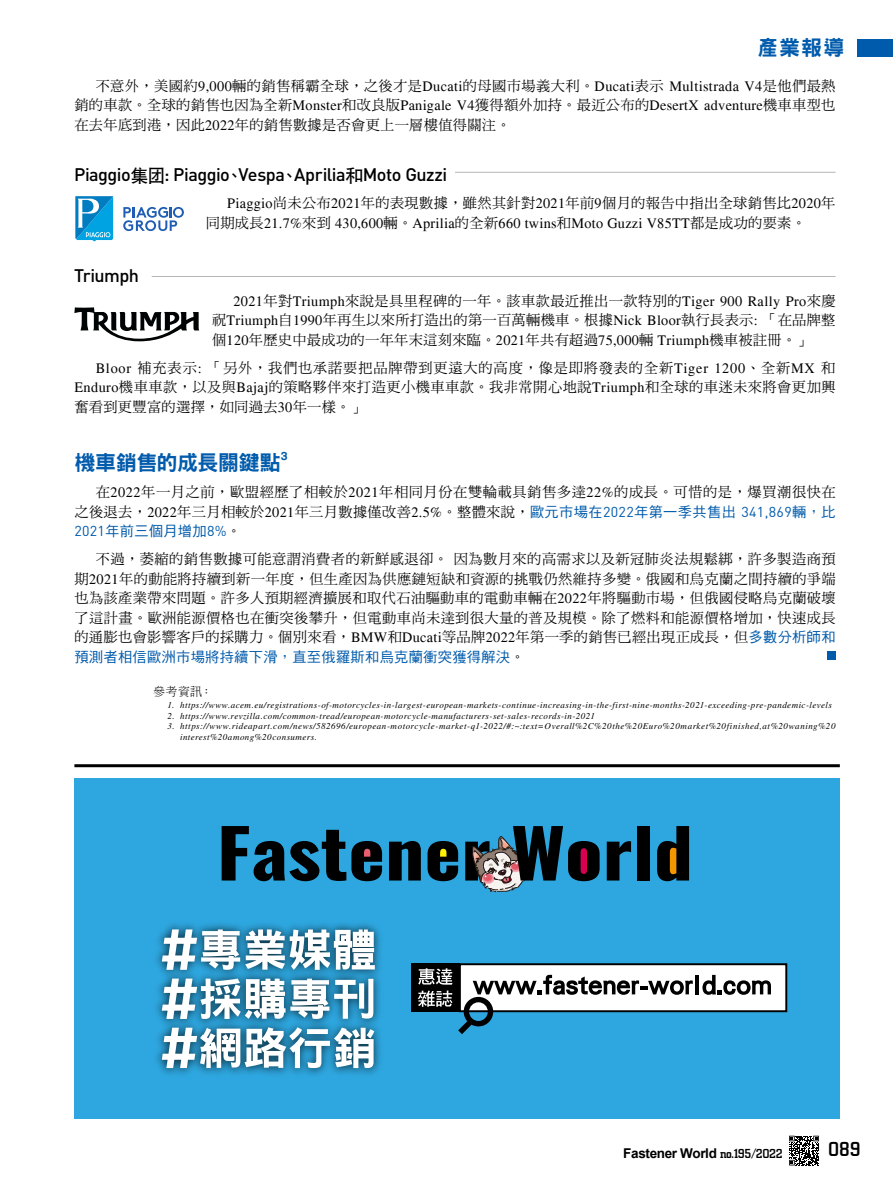
<style>
.page{position:relative;width:893px;height:1191px;background:#fff}
.page>*{position:absolute;margin:0;border:0;box-sizing:border-box;transform-origin:0 0}
.t1{font:21px "DF Hei Std W9";letter-spacing:-.015em;color:#005bac}
.t2{font:500 21px "City D";color:#000}
.t3{font:500 18px "DIN Pro";letter-spacing:-.03em;color:#000}
.t4{font:14.25px/19.5px "DF Ming Std W5";letter-spacing:.02em;color:#000;text-align:justify}
.t5{font:14.25px/19.5px "DF Ming Std W5";letter-spacing:.04em;color:#000;text-align:right}
.t6{font:14.25px "Times";letter-spacing:.02em;color:#000}
.t7{font:14.25px "DF Hei Std W5";letter-spacing:.02em;color:#005bac}
.t8{font:700 13.5px "Arial";letter-spacing:-.025em;color:#000}
.t9{font:12.3px "DF Hei Std W9";color:#005bac}
.t10{font:300 12px "Adobe Ming Std";color:#000}
.t11{font:italic 9px/10.5px "Times LT Std";letter-spacing:.05em;color:#000}
.s1{font-family:"Times"}
.s2{font-family:"DF Hei W7 GB5";font-weight:400}
.s3{font-family:"DF Ming Std W5"}
.s4{font-family:"DF Hei Std W5";color:#005bac}
.s5{font-family:"DIN Pro";color:#005bac}
.s6{font-family:"DIN Pro"}
.s7{font-family:"DF Ming Std W5";color:#000}
.s8{font-family:"City D";font-weight:500}
</style>
<div class="page">
<div style="left:827px;top:651px;width:9px;height:9px;background:#005bac"></div>
<svg style="left:123px;top:207px;width:61px;height:24px"></svg>
<svg style="left:75px;top:196px;width:39px;height:46px;background:#3aaadc"></svg>
<svg style="left:74px;top:307px;width:125px;height:34px"></svg>
<hr style="left:74px;top:764px;width:766px;height:3px;background:#000">
<div style="left:74px;top:778px;width:766px;height:340px;background:#2ea7e0"></div>
<svg style="left:222px;top:826px;width:160px;height:55px"></svg>
<svg style="left:389px;top:841px;width:32px;height:39px"></svg>
<svg style="left:428px;top:841px;width:30px;height:40px"></svg>
<svg style="left:465px;top:826px;width:135px;height:66px"></svg>
<svg style="left:607px;top:841px;width:24px;height:39px"></svg>
<div style="left:637px;top:826px;width:13px;height:54px;background:#000"></div>
<svg style="left:657px;top:826px;width:32px;height:55px"></svg>
<img style="left:156px;top:923px;width:224px;height:152px">
<svg style="left:162px;top:929px;width:213px;height:40px;background:#a2c3d3"></svg>
<svg style="left:162px;top:978px;width:211px;height:41px;background:#95bdcf"></svg>
<svg style="left:162px;top:1027px;width:212px;height:41px;background:#93bbce"></svg>
<div style="left:460px;top:964px;width:326px;height:47px;background:#fff"></div>
<div style="left:459px;top:963px;width:328px;height:49px;border:2px solid #000"></div>
<hr style="left:696px;top:974px;width:3px;height:20px;background:#000">
<svg style="left:702px;top:975px;width:69px;height:19px"></svg>
<svg style="left:458px;top:974px;width:235px;height:60px"></svg>
<div style="left:411px;top:963px;width:48px;height:49px;background:#000"></div>
<svg style="left:418px;top:968px;width:34px;height:16px"></svg>
<svg style="left:418px;top:990px;width:34px;height:16px"></svg>
<hr style="left:152px;top:276px;width:684px;height:1px;background:#b5b6b6">
<hr style="left:455px;top:172px;width:381px;height:1px;background:#b5b6b6">
<div style="left:857px;top:40px;width:36px;height:17px;background:#005bac"></div>
<svg style="left:789px;top:1135px;width:30px;height:30px"></svg>
<h1 class="t1" style="left:757px;top:36px;width:89px">產業報導</h1>
<p class="t4" style="left:74px;top:76px;width:763px;text-indent:21px">不意外，美國約<span class="s1">9,000</span>輛的銷售稱霸全球，之後才是<span class="s1">Ducati</span>的母國市場義大利。<span class="s1">Ducati</span>表示 <span class="s1">Multistrada V4</span>是他們最熱銷的車款。全球的銷售也因為全新<span class="s1">Monster</span>和改良版<span class="s1">Panigale V4</span>獲得額外加持。最近公布的<span class="s1">DesertX adventure</span>機車車型也在去年底到港，因此<span class="s1">2022</span>年的銷售數據是否會更上一層樓值得關注。</p>
<p class="t3" style="left:74px;top:162px;width:375px">Piaggio<span class="s2">集團</span>: Piaggio<span class="s2">、</span>Vespa<span class="s2">、</span>Aprilia<span class="s2">和</span>Moto Guzzi</p>
<p class="t4" style="left:227px;top:193px;width:610px"><span class="s1">Piaggio</span>尚未公布<span class="s1">2021</span>年的表現數據，雖然其針對<span class="s1">2021</span>年前<span class="s1">9</span>個月的報告中指出全球銷售比<span class="s1">2020</span>年</p>
<p class="t6" style="left:206px;top:214px;width:602px"><span class="s3">同期成長</span>21.7%<span class="s3">來到</span> 430,600<span class="s3">輛。</span>Aprilia<span class="s3">的全新</span>660 twins<span class="s3">和</span>Moto Guzzi V85TT<span class="s3">都是成功的要素。</span></p>
<p class="t3" style="left:74px;top:264px;width:66px">Triumph</p>
<p class="t6" style="left:233px;top:292px;width:604px">2021<span class="s3">年對</span>Triumph<span class="s3">來說是具里程碑的一年。該車款最近推出一款特別的</span>Tiger 900 Rally Pro<span class="s3">來慶</span></p>
<p class="t4" style="left:212px;top:310px;width:625px">祝<span class="s1">Triumph</span>自<span class="s1">1990</span>年再生以來所打造出的第一百萬輛機車。根據<span class="s1">Nick Bloor</span>執行長表示<span class="s1">:</span> 「在品牌整個<span class="s1">120</span>年歷史中最成功的一年年末這刻來臨。<span class="s1">2021</span>年共有超過<span class="s1">75,000</span>輛 <span class="s1">Triumph</span>機車被註冊。」</p>
<p class="t4" style="left:74px;top:357px;width:763px;text-indent:21px"><span class="s1">Bloor</span> 補充表示<span class="s1">:</span> 「另外，我們也承諾要把品牌帶到更遠大的高度，像是即將發表的全新<span class="s1">Tiger 1200</span>、全新<span class="s1">MX</span> 和<span class="s1">Enduro</span>機車車款，以及與<span class="s1">Bajaj</span>的策略夥伴來打造更小機車車款。我非常開心地說<span class="s1">Triumph</span>和全球的車迷未來將會更加興奮看到更豐富的選擇，如同過去<span class="s1">30</span>年一樣。」</p>
<h1 class="t1" style="left:74px;top:451px;width:208px">機車銷售的成長關鍵點</h1>
<p class="t9" style="left:280px;top:449px;width:9px">3</p>
<p class="t5" style="left:74px;top:482px;width:763px">在<span class="s1">2022</span>年一月之前，歐盟經歷了相較於<span class="s1">2021</span>年相同月份在雙輪載具銷售多達<span class="s1">22%</span>的成長。可惜的是，爆買潮很快在<br>之後退去，<span class="s1">2022</span>年三月相較於<span class="s1">2021</span>年三月數據僅改善<span class="s1">2.5%</span>。整體來說，<span class="s4">歐元市場在</span><span class="s5">2022</span><span class="s4">年第一季共售出</span> <span class="s5">341,869</span><span class="s4">輛，比</span></p>
<p class="t7" style="left:74px;top:523px;width:168px"><span class="s6">2021</span>年前三個月增加<span class="s6">8%</span><span class="s7">。</span></p>
<p class="t4" style="left:74px;top:549px;width:763px;text-indent:21px">不過，萎縮的銷售數據可能意謂消費者的新鮮感退卻。因為數月來的高需求以及新冠肺炎法規鬆綁，許多製造商預期<span class="s1">2021</span>年的動能將持續到新一年度，但生產因為供應鏈短缺和資源的挑戰仍然維持多變。俄國和烏克蘭之間持續的爭端也為該產業帶來問題。許多人預期經濟擴展和取代石油驅動車的電動車輛在<span class="s1">2022</span>年將驅動市場，但俄國侵略烏克蘭破壞了這計畫。歐洲能源價格也在衝突後攀升，但電動車尚未達到很大量的普及規模。除了燃料和能源價格增加，快速成長的通膨也會影響客戶的採購力。個別來看，<span class="s1">BMW</span>和<span class="s1">Ducati</span>等品牌<span class="s1">2022</span>年第一季的銷售已經出現正成長，但<span class="s4">多數分析師和</span></p>
<p class="t7" style="left:74px;top:649px;width:452px">預測者相信歐洲市場將持續下滑，直至俄羅斯和烏克蘭衝突獲得解決<span class="s7">。</span></p>
<p class="t10" style="left:153px;top:685px;width:61px">參考資訊：</p>
<p class="t11" style="left:167px;top:700px;width:666px">1. https://www.acem.eu/registrations-of-motorcycles-in-largest-european-markets-continue-increasing-in-the-first-nine-months-2021-exceeding-pre-pandemic-levels</p>
<p class="t11" style="left:167px;top:710px;width:429px">2. https://www.revzilla.com/common-tread/european-motorcycle-manufacturers-set-sales-records-in-2021</p>
<p class="t11" style="left:180px;top:721px;width:657px;text-indent:-13px">3. https://www.rideapart.com/news/582696/european-motorcycle-market-q1-2022/#:~:text=Overall%2C%20the%20Euro%20market%20finished,at%20waning%20 interest%20among%20consumers.</p>
<p class="t8" style="left:623px;top:1143px;width:161px">Fastener World <span class="s8">no.195/2022</span></p>
<h1 class="t2" style="left:828px;top:1138px;width:34px">089</h1>
</div>
